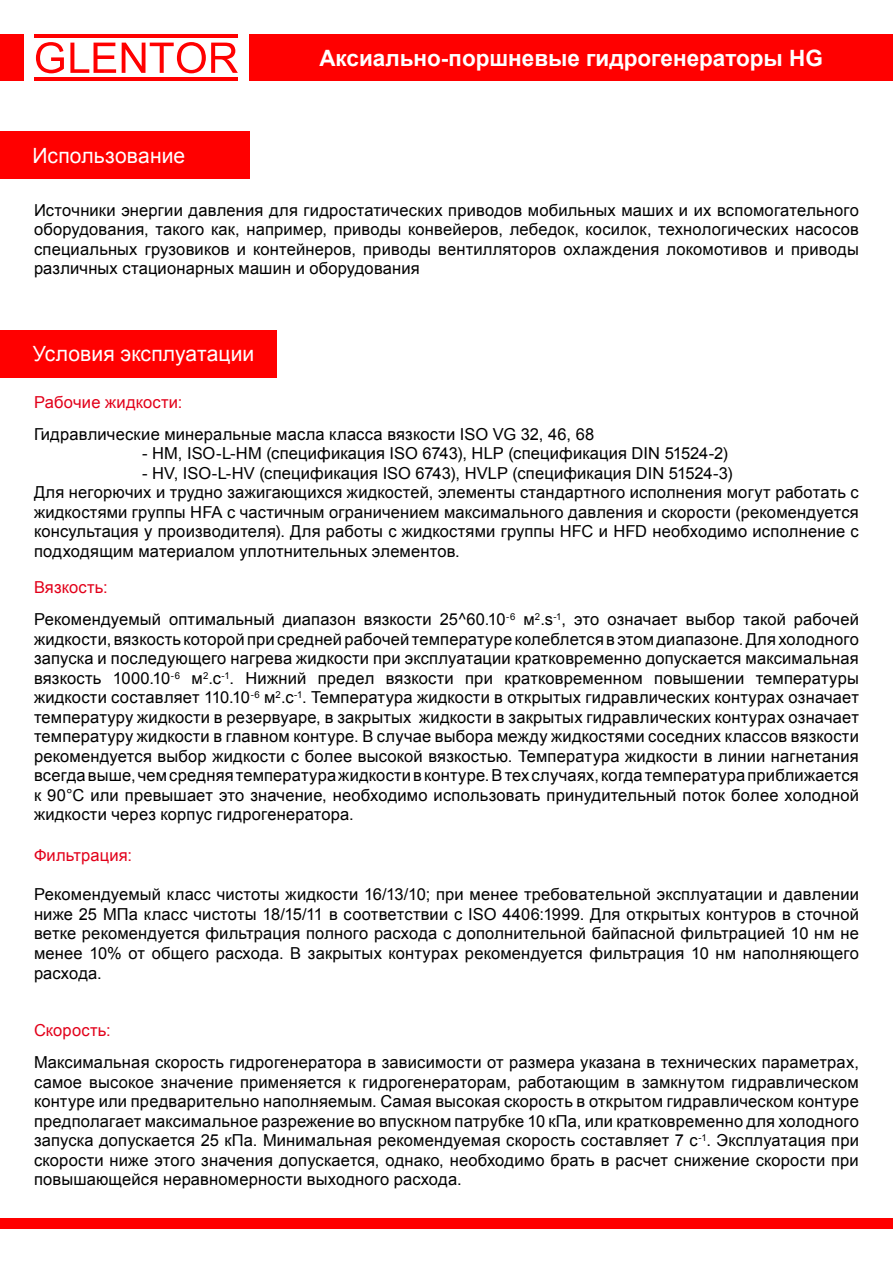
<style>
.page{position:relative;width:893px;height:1263px;background:#fff}
.page>*{position:absolute;margin:0;border:0;box-sizing:border-box;transform-origin:0 0}
.t1{font:700 22.5px "Arial";color:#fff}
.t2{font:21px "Arial";letter-spacing:.005em;color:#fff}
.t3{font:16.5px/19.5px "Arial";letter-spacing:.01em;color:#000;text-align:justify}
.t4{font:16.5px "Arial";letter-spacing:.01em;color:#e2001a}
.s1{color:#e2001a}
</style>
<div class="page">
<svg style="left:36px;top:42px;width:28px;height:31px"></svg>
<svg style="left:70px;top:43px;width:46px;height:30px"></svg>
<svg style="left:122px;top:42px;width:116px;height:31px"></svg>
<hr style="left:34px;top:34px;width:204px;height:3px;background:#f00">
<hr style="left:34px;top:78px;width:204px;height:3px;background:#f00">
<div style="left:249px;top:34px;width:644px;height:47px;background:#f00"></div>
<div style="left:0;top:1219px;width:893px;height:10px;background:#f00"></div>
<div style="left:0;top:34px;width:23px;height:47px;background:#f00"></div>
<div style="left:0;top:330px;width:276px;height:48px;background:#f00"></div>
<div style="left:0;top:132px;width:249px;height:47px;background:#f00"></div>
<p class="t2" style="left:32px;top:142px;width:154px">Использование</p>
<h1 class="t1" style="left:319px;top:43px;width:505px">Аксиально-поршневые гидрогенераторы HG</h1>
<p class="t3" style="left:34px;top:201px;width:826px">Источники энергии давления для гидростатических приводов мобильных маших и их вспомогательного оборудования, такого как, например, приводы конвейеров, лебедок, косилок, технологических насосов специальных грузовиков и контейнеров, приводы вентилляторов охлаждения локомотивов и приводы различных стационарных машин и оборудования</p>
<p class="t2" style="left:33px;top:340px;width:223px">Условия эксплуатации</p>
<p class="t4" style="left:34px;top:391px;width:150px">Рабочие жидкости:</p>
<p class="t3" style="left:34px;top:424px;width:562px">Гидравлические минеральные масла класса вязкости ISO VG 32, 46, 68</p>
<p class="t3" style="left:142px;top:444px;width:588px">- HM, ISO-L-HM (спецификация ISO 6743), HLP (спецификация DIN 51524-2)</p>
<p class="t3" style="left:34px;top:463px;width:826px;text-align:left;text-indent:108px">- HV, ISO-L-HV (спецификация ISO 6743), HVLP (спецификация DIN 51524-3)<br>Для негорючих и трудно зажигающихся жидкостей, элементы стандартного исполнения могут работать с жидкостями группы HFA с частичным ограничением максимального давления и скорости (рекомендуется консультация у производителя). Для работы с жидкостями группы HFC и HFD необходимо исполнение с подходящим материалом уплотнительных элементов.</p>
<p class="t3" style="left:34px;top:571px;width:826px;line-height:32.2px"><span class="s1">Вязкость:<br></span>Рекомендуемый оптимальный диапазон вязкости 25^60.10<sup>-6</sup> м<sup>2</sup>.s<sup>-1</sup>, это означает выбор такой рабочей</p>
<p class="t3" style="left:34px;top:630px;width:826px">жидкости, вязкость которой при средней рабочей температуре колеблется в этом диапазоне. Для холодного запуска и последующего нагрева жидкости при эксплуатации кратковременно допускается максимальная вязкость 1000.10<sup>-6</sup> м<sup>2</sup>.с<sup>-1</sup>. Нижний предел вязкости при кратковременном повышении температуры жидкости составляет 110.10<sup>-6</sup> м<sup>2</sup>.с<sup>-1</sup>. Температура жидкости в открытых гидравлических контурах означает температуру жидкости в резервуаре, в закрытых жидкости в закрытых гидравлических контурах означает температуру жидкости в главном контуре. В случае выбора между жидкостями соседних классов вязкости рекомендуется выбор жидкости с более высокой вязкостью. Температура жидкости в линии нагнетания всегда выше, чем средняя температура жидкости в контуре. В тех случаях, когда температура приближается к 90°C или превышает это значение, необходимо использовать принудительный поток более холодной жидкости через корпус гидрогенератора.</p>
<p class="t4" style="left:34px;top:845px;width:99px">Фильтрация:</p>
<p class="t3" style="left:34px;top:885px;width:826px">Рекомендуемый класс чистоты жидкости 16/13/10; при менее требовательной эксплуатации и давлении ниже 25 МПа класс чистоты 18/15/11 в соответствии с ISO 4406:1999. Для открытых контуров в сточной ветке рекомендуется фильтрация полного расхода с дополнительной байпасной фильтрацией 10 нм не менее 10% от общего расхода. В закрытых контурах рекомендуется фильтрация 10 нм наполняющего расхода.</p>
<p class="t4" style="left:34px;top:1019px;width:78px">Скорость:</p>
<p class="t3" style="left:34px;top:1053px;width:826px">Максимальная скорость гидрогенератора в зависимости от размера указана в технических параметрах, самое высокое значение применяется к гидрогенераторам, работающим в замкнутом гидравлическом контуре или предварительно наполняемым. Самая высокая скорость в открытом гидравлическом контуре предполагает максимальное разрежение во впускном патрубке 10 кПа, или кратковременно для холодного запуска допускается 25 кПа. Минимальная рекомендуемая скорость составляет 7 с<sup>-1</sup>. Эксплуатация при скорости ниже этого значения допускается, однако, необходимо брать в расчет снижение скорости при повышающейся неравномерности выходного расхода.</p>
</div>
